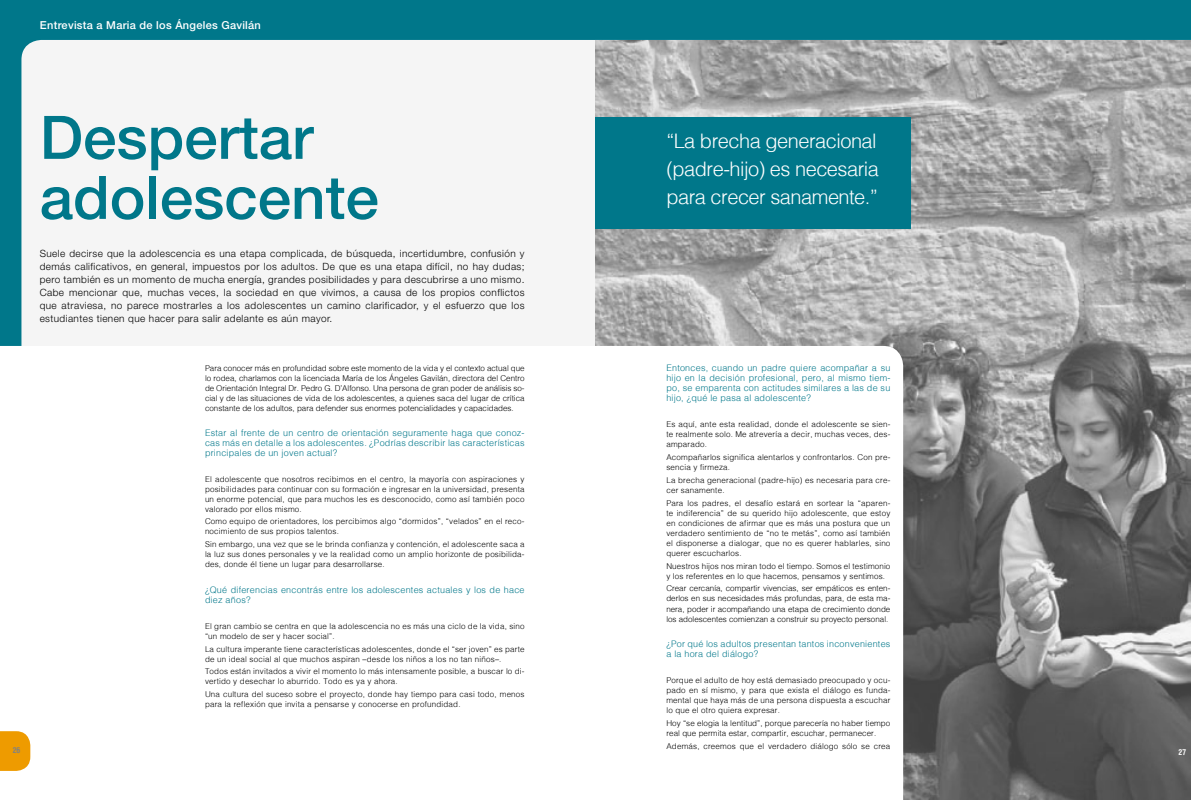
<style>
.page{position:relative;width:1191px;height:800px;background:#fff}
.page>*{position:absolute;margin:0;border:0;box-sizing:border-box;transform-origin:0 0}
.t1{font:500 60px/60px "Helvetica Neue";color:#00778a}
.t2{font:300 20px/28px "Helvetica";letter-spacing:-.025em;color:#fff;text-align:justify}
.t3{font:500 11px "Helvetica Neue";letter-spacing:.025em;color:#fff}
.t4{font:300 10px/13px "Helvetica Neue";letter-spacing:.04em;color:#000;text-align:justify}
.t5{font:300 9px/10px "Helvetica";letter-spacing:.025em;color:#00778a;text-align:justify}
.t6{font:300 8px/10px "Helvetica";letter-spacing:.025em;color:#000}
.t7{font:700 condensed 8px "Helvetica Rounded";color:#7e8184}
</style>
<div class="page">
<div style="left:0;top:0;width:1191px;height:799px;background:#00778a"></div>
<div style="left:21px;top:40px;width:574px;height:306px;background:#f5f5f5"></div>
<img style="left:595px;top:40px;width:596px;height:759px">
<div style="left:595px;top:117px;width:315px;height:111px;background:#00778a"></div>
<div style="left:0;top:346px;width:903px;height:453px;background:#fff"></div>
<svg style="left:0;top:731px;width:30px;height:39px"></svg>
<h3 class="t3" style="left:40px;top:19px;width:222px">Entrevista a Maria de los Ángeles Gavilán</h3>
<p class="t7" style="left:13px;top:745px;width:5px">26</p>
<h1 class="t1" style="left:40px;top:107px;width:341px">Despertar adolescente</h1>
<p class="t4" style="left:40px;top:247px;width:486px">Suele decirse que la adolescencia es una etapa complicada, de búsqueda, incertidumbre, confusión y demás calificativos, en general, impuestos por los adultos. De que es una etapa difícil, no hay dudas; pero también es un momento de mucha energía, grandes posibilidades y para descubrirse a uno mismo.<br>Cabe mencionar que, muchas veces, la sociedad en que vivimos, a causa de los propios conflictos que atraviesa, no parece mostrarles a los adolescentes un camino clarificador, y el esfuerzo que los estudiantes tienen que hacer para salir adelante es aún mayor.</p>
<p class="t6" style="left:205px;top:362px;width:321px;text-align:justify">Para conocer más en profundidad sobre este momento de la vida y el contexto actual que lo rodea, charlamos con la licenciada María de los Ángeles Gavilán, directora del Centro de Orientación Integral Dr. Pedro G. D’Alfonso. Una persona de gran poder de análisis so&shy;cial y de las situaciones de vida de los adolescentes, a quienes saca del lugar de crítica constante de los adultos, para defender sus enormes potencialidades y capacidades.</p>
<p class="t5" style="left:205px;top:427px;width:321px">Estar al frente de un centro de orientación seguramente haga que conoz&shy;cas más en detalle a los adolescentes. ¿Podrías describir las características principales de un joven actual?</p>
<p class="t6" style="left:205px;top:473px;width:321px;text-align:justify">El adolescente que nosotros recibimos en el centro, la mayoría con aspiraciones y posibilidades para continuar con su formación e ingresar en la universidad, presenta un enorme potencial, que para muchos les es desconocido, como así también poco valorado por ellos mismo.</p>
<p class="t6" style="left:205px;top:516px;width:321px">Como equipo de orientadores, los percibimos algo “dormidos”, “velados” en el reco&shy;nocimiento de sus propios talentos.</p>
<p class="t6" style="left:205px;top:539px;width:321px;text-align:justify">Sin embargo, una vez que se le brinda confianza y contención, el adolescente saca a la luz sus dones personales y ve la realidad como un amplio horizonte de posibilida&shy;des, donde él tiene un lugar para desarrollarse.</p>
<p class="t5" style="left:205px;top:584px;width:321px">¿Qué diferencias encontrás entre los adolescentes actuales y los de hace diez años?</p>
<p class="t6" style="left:205px;top:620px;width:321px">El gran cambio se centra en que la adolescencia no es más una ciclo de la vida, sino “un modelo de ser y hacer social”.</p>
<p class="t6" style="left:205px;top:643px;width:321px">La cultura imperante tiene características adolescentes, donde el “ser joven” es parte de un ideal social al que muchos aspiran –desde los niños a los no tan niños–.</p>
<p class="t6" style="left:205px;top:666px;width:321px">Todos están invitados a vivir el momento lo más intensamente posible, a buscar lo di&shy;vertido y desechar lo aburrido. Todo es ya y ahora.</p>
<p class="t6" style="left:205px;top:689px;width:321px">Una cultura del suceso sobre el proyecto, donde hay tiempo para casi todo, menos para la reflexión que invita a pensarse y conocerse en profundidad.</p>
<h2 class="t2" style="left:666px;top:126px;width:214px">“La brecha generacional (padre-hijo) es necesaria para crecer sanamente.”</h2>
<p class="t5" style="left:666px;top:363px;width:225px">Entonces, cuando un padre quiere acompañar a su hijo en la decisión profesional, pero, al mismo tiem&shy;po, se emparenta con actitudes similares a las de su hijo, ¿qué le pasa al adolescente?</p>
<p class="t6" style="left:666px;top:419px;width:225px;text-align:justify">Es aquí, ante esta realidad, donde el adolescente se sien&shy;te realmente solo. Me atrevería a decir, muchas veces, des&shy;amparado.</p>
<p class="t6" style="left:666px;top:452px;width:225px">Acompañarlos significa alentarlos y confrontarlos. Con pre&shy;sencia y firmeza.</p>
<p class="t6" style="left:666px;top:475px;width:225px">La brecha generacional (padre-hijo) es necesaria para cre&shy;cer sanamente.</p>
<p class="t6" style="left:666px;top:497px;width:225px;text-align:justify">Para los padres, el desafío estará en sortear la “aparen&shy;te indiferencia” de su querido hijo adolescente, que estoy en condiciones de afirmar que es más una postura que un verdadero sentimiento de “no te metás”, como así también el disponerse a dialogar, que no es querer hablarles, sino querer escucharlos.</p>
<p class="t6" style="left:666px;top:560px;width:225px">Nuestros hijos nos miran todo el tiempo. Somos el testimonio y los referentes en lo que hacemos, pensamos y sentimos.</p>
<p class="t6" style="left:666px;top:583px;width:225px;text-align:justify">Crear cercanía, compartir vivencias, ser empáticos es enten&shy;derlos en sus necesidades más profundas, para, de esta ma&shy;nera, poder ir acompañando una etapa de crecimiento donde los adolescentes comienzan a construir su proyecto personal.</p>
<p class="t5" style="left:666px;top:638px;width:225px">¿Por qué los adultos presentan tantos inconvenientes a la hora del diálogo?</p>
<p class="t6" style="left:666px;top:674px;width:225px;text-align:justify">Porque el adulto de hoy está demasiado preocupado y ocu&shy;pado en sí mismo, y para que exista el diálogo es funda&shy;mental que haya más de una persona dispuesta a escuchar lo que el otro quiera expresar.</p>
<p class="t6" style="left:666px;top:717px;width:225px">Hoy “se elogia la lentitud”, porque parecería no haber tiempo real que permita estar, compartir, escuchar, permanecer.</p>
<p class="t6" style="left:666px;top:740px;width:225px">Además, creemos que el verdadero diálogo sólo se crea</p>
<p class="t7" style="left:1164px;top:749px;width:23px">27 <sup>27</sup></p>
</div>
